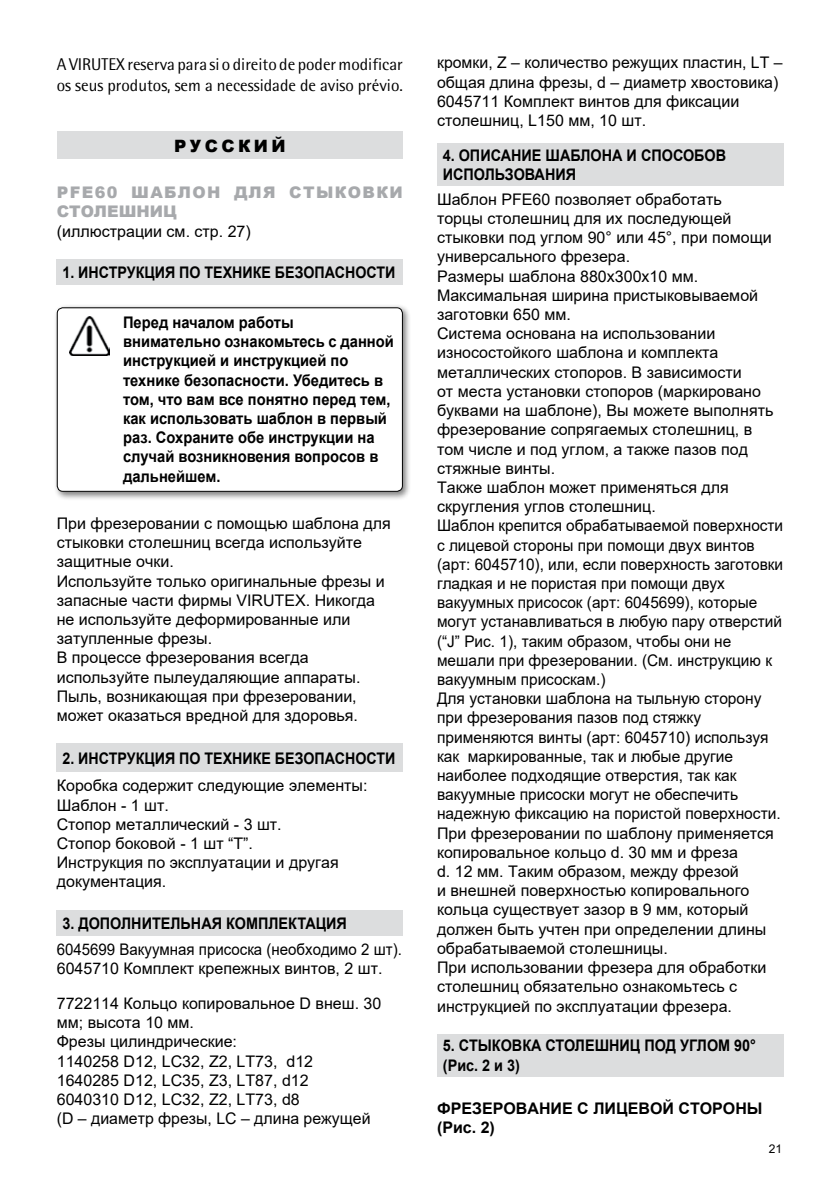
<style>
.page{position:relative;width:840px;height:1191px;background:#fff}
.page>*{position:absolute;margin:0;border:0;box-sizing:border-box;transform-origin:0 0}
.t1{font:17px/20.4px "Rotis Semi Sans";color:#000}
.t2{font:900 17px "Arial";letter-spacing:.2em;color:#000}
.t3{font:16px/19.2px "Arial";color:#000}
.t4{font:700 16px/19.2px "Arial";color:#000;scale:.92 1}
.t5{font:700 16px/19.2px "Arial";color:#000;scale:.9 1}
.t6{font:16px/19.2px "Arial";color:#000;scale:.94 1}
.t7{font:700 16px "Arial";color:#000;scale:.89 1}
.t8{font:700 16px/19.2px "Arial";color:#000}
.t9{font:900 16px/19.2px "Arial";letter-spacing:.085em;color:#a7a9ac}
.t10{font:12px "Arial";color:#000}
</style>
<div class="page">
<div style="left:57px;top:132px;width:345px;height:27px;background:#dcddde"></div>
<div style="left:57px;top:259px;width:345px;height:26px;background:#dcddde"></div>
<div style="left:53px;top:304px;width:358px;height:197px;background:#000;opacity:.5"></div>
<div style="left:57px;top:308px;width:345px;height:183px;background:#fff;border-radius:6px"></div>
<img style="left:70px;top:316px;width:39px;height:39px">
<div style="left:57px;top:307px;width:345px;height:185px;border:1px solid #000;border-radius:6px"></div>
<div style="left:57px;top:743px;width:345px;height:29px;background:#dcddde"></div>
<div style="left:57px;top:910px;width:345px;height:25px;background:#dcddde"></div>
<div style="left:437px;top:143px;width:345px;height:43px;background:#dcddde"></div>
<div style="left:437px;top:1034px;width:346px;height:42px;background:#dcddde"></div>
<p class="t1" style="left:57px;top:54px;width:347px">A VIRUTEX reserva para si o direito de poder modificar os seus produtos, sem a necessidade de aviso prévio.</p>
<p class="t2" style="left:174px;top:133px;width:113px">РУССКИЙ</p>
<p class="t9" style="left:57px;top:182px;width:347px">PFE60 ШАБЛОН ДЛЯ СТЫКОВКИ<br>СТОЛЕШНИЦ</p>
<p class="t3" style="left:57px;top:221px;width:195px">(иллюстрации см. стр. 27)</p>
<p class="t7" style="left:62px;top:261px;width:375px">1. ИНСТРУКЦИЯ ПО ТЕХНИКЕ БЕЗОПАСНОСТИ</p>
<p class="t4" style="left:123px;top:313px;width:296px">Перед началом работы внимательно ознакомьтесь с данной инструкцией и инструкцией по технике безопасности. Убедитесь в том, что вам все понятно перед тем, как использовать шаблон в первый раз. Сохраните обе инструкции на случай возникновения вопросов в дальнейшем.</p>
<p class="t3" style="left:57px;top:514px;width:335px">При фрезеровании с помощью шаблона для стыковки столешниц всегда используйте защитные очки.<br>Используйте только оригинальные фрезы и запасные части фирмы VIRUTEX. Никогда не используйте деформированные или затупленные фрезы.<br>В процессе фрезерования всегда используйте пылеудаляющие аппараты.<br>Пыль, возникающая при фрезеровании, может оказаться вредной для здоровья.</p>
<p class="t7" style="left:62px;top:747px;width:375px">2. ИНСТРУКЦИЯ ПО ТЕХНИКЕ БЕЗОПАСНОСТИ</p>
<p class="t3" style="left:57px;top:776px;width:312px">Коробка содержит следующие элементы:<br>Шаблон - 1 шт.<br>Стопор металлический - 3 шт.<br>Стопор боковой - 1 шт “T”.<br>Инструкция по эксплуатации и другая документация.</p>
<p class="t5" style="left:62px;top:913px;width:317px">3. ДОПОЛНИТЕЛЬНАЯ КОМПЛЕКТАЦИЯ</p>
<p class="t6" style="left:57px;top:939px;width:368px">6045699 Вакуумная присоска (необходимо 2 шт).<br>6045710 Комплект крепежных винтов, 2 шт.</p>
<p class="t3" style="left:57px;top:993px;width:326px">7722114 Кольцо копировальное D внеш. 30 мм; высота 10 мм.<br>Фрезы цилиндрические:<br>1140258 D12, LC32, Z2, LT73, d12<br>1640285 D12, LC35, Z3, LT87, d12<br>6040310 D12, LC32, Z2, LT73, d8<br>(D – диаметр фрезы, LС – длина режущей</p>
<p class="t3" style="left:437px;top:53px;width:347px">кромки, Z – количество режущих пластин, LT – общая длина фрезы, d – диаметр хвостовика)<br>6045711 Комплект винтов для фиксации столешниц, L150 мм, 10 шт.</p>
<p class="t5" style="left:442px;top:146px;width:316px">4. ОПИСАНИЕ ШАБЛОНА И СПОСОБОВ<br>ИСПОЛЬЗОВАНИЯ</p>
<p class="t3" style="left:437px;top:189px;width:347px">Шаблон PFE60 позволяет обработать<br>торцы столешниц для их последующей стыковки под углом 90° или 45°, при помощи универсального фрезера.<br>Размеры шаблона 880x300x10 мм.<br>Максимальная ширина пристыковываемой заготовки 650 мм.<br>Система основана на использовании износостойкого шаблона и комплекта металлических стопоров. В зависимости<br>от места установки стопоров (маркировано буквами на шаблоне), Вы можете выполнять фрезерование сопрягаемых столешниц, в том числе и под углом, а также пазов под стяжные винты.<br>Также шаблон может применяться для скругления углов столешниц.<br>Шаблон крепится обрабатываемой поверхности с лицевой стороны при помощи двух винтов (арт: 6045710), или, если поверхность заготовки гладкая и не пористая при помощи двух вакуумных присосок (арт: 6045699), которые могут устанавливаться в любую пару отверстий (“J” Рис. 1), таким образом, чтобы они не мешали при фрезеровании. (См. инструкцию к вакуумным присоскам.)<br>Для установки шаблона на тыльную сторону при фрезерования пазов под стяжку применяются винты (арт: 6045710) используя как маркированные, так и любые другие наиболее подходящие отверстия, так как вакуумные присоски могут не обеспечить надежную фиксацию на пористой поверхности.<br>При фрезеровании по шаблону применяется копировальное кольцо d. 30 мм и фреза<br>d. 12 мм. Таким образом, между фрезой<br>и внешней поверхностью копировального кольца существует зазор в 9 мм, который должен быть учтен при определении длины обрабатываемой столешницы.<br>При использовании фрезера для обработки столешниц обязательно ознакомьтесь с инструкцией по эксплуатации фрезера.</p>
<p class="t5" style="left:442px;top:1036px;width:349px">5. СТЫКОВКА СТОЛЕШНИЦ ПОД УГЛОМ 90° (Рис. 2 и 3)</p>
<p class="t8" style="left:437px;top:1098px;width:327px">ФРЕЗЕРОВАНИЕ С ЛИЦЕВОЙ СТОРОНЫ (Рис. 2)</p>
<p class="t10" style="left:768px;top:1140px;width:15px">21</p>
</div>
